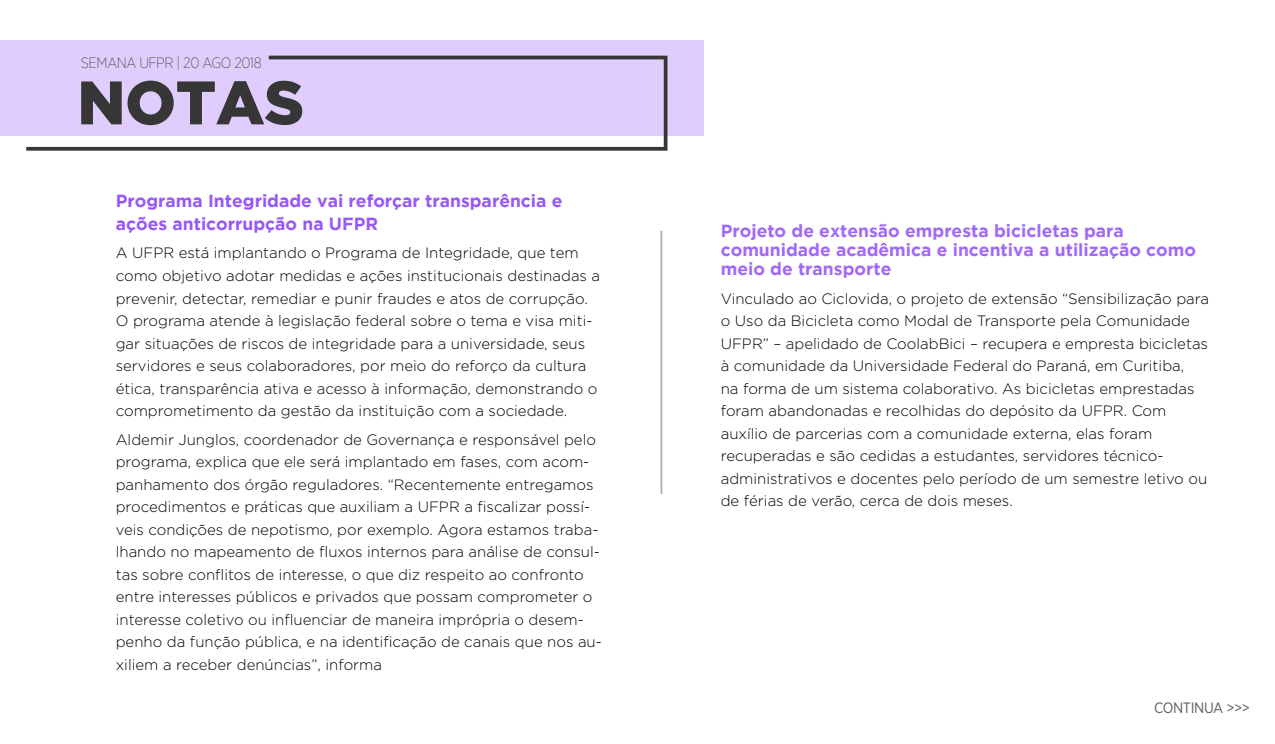
<style>
.page{position:relative;width:1275px;height:744px;background:#fff}
.page>*{position:absolute;margin:0;border:0;box-sizing:border-box;transform-origin:0 0}
.t1{font:900 61.25px "Gotham";letter-spacing:-.005em;color:#363636}
.t2{font:700 17.5px/18.8px "Gotham";color:#a269f8}
.t3{font:700 17.5px/22.5px "Gotham";color:#9858f7}
.t4{font:300 15px/22.5px "Gotham";color:#000}
.t5{font:200 15px "Gotham Narrow";letter-spacing:-.025em;color:#363636}
.t6{font:15px "Gotham Narrow";letter-spacing:-.025em;color:#5e5e5e}
</style>
<div class="page">
<div style="left:0;top:41px;width:704px;height:95px;background:#e0cdfd"></div>
<svg style="left:26px;top:56px;width:642px;height:95px"></svg>
<hr style="left:660px;top:231px;width:2px;height:263px;background:#aeaeae">
<p class="t5" style="left:81px;top:53px;width:182px">SEMANA UFPR | 20 AGO 2018</p>
<h1 class="t1" style="left:77px;top:67px;width:228px">NOTAS</h1>
<p class="t3" style="left:116px;top:189px;width:448px">Programa Integridade vai reforçar transparência e ações anticorrupção na UFPR</p>
<p class="t4" style="left:116px;top:241px;width:486px">A UFPR está implantando o Programa de Integridade, que tem como objetivo adotar medidas e ações institucionais destinadas a prevenir, detectar, remediar e punir fraudes e atos de corrupção.<br>O programa atende à legislação federal sobre o tema e visa miti&shy;gar situações de riscos de integridade para a universidade, seus servidores e seus colaboradores, por meio do reforço da cultura ética, transparência ativa e acesso à informação, demonstrando o comprometimento da gestão da instituição com a sociedade.</p>
<p class="t4" style="left:116px;top:428px;width:488px">Aldemir Junglos, coordenador de Governança e responsável pelo programa, explica que ele será implantado em fases, com acom&shy;panhamento dos órgão reguladores. “Recentemente entregamos procedimentos e práticas que auxiliam a UFPR a fiscalizar possí&shy;veis condições de nepotismo, por exemplo. Agora estamos traba&shy;lhando no mapeamento de fluxos internos para análise de consul&shy;tas sobre conflitos de interesse, o que diz respeito ao confronto entre interesses públicos e privados que possam comprometer o interesse coletivo ou influenciar de maneira imprópria o desem&shy;penho da função pública, e na identificação de canais que nos au&shy;xiliem a receber denúncias”, informa</p>
<p class="t2" style="left:721px;top:221px;width:477px">Projeto de extensão empresta bicicletas para comunidade acadêmica e incentiva a utilização como meio de transporte</p>
<p class="t4" style="left:721px;top:286px;width:490px">Vinculado ao Ciclovida, o projeto de extensão “Sensibilização para o Uso da Bicicleta como Modal de Transporte pela Comunidade UFPR” – apelidado de CoolabBici – recupera e empresta bicicletas à comunidade da Universidade Federal do Paraná, em Curitiba,<br>na forma de um sistema colaborativo. As bicicletas emprestadas foram abandonadas e recolhidas do depósito da UFPR. Com auxílio de parcerias com a comunidade externa, elas foram recuperadas e são cedidas a estudantes, servidores técnico&shy;administrativos e docentes pelo período de um semestre letivo ou de férias de verão, cerca de dois meses.</p>
<p class="t6" style="left:1154px;top:698px;width:97px">CONTINUA &gt;&gt;&gt;</p>
</div>
